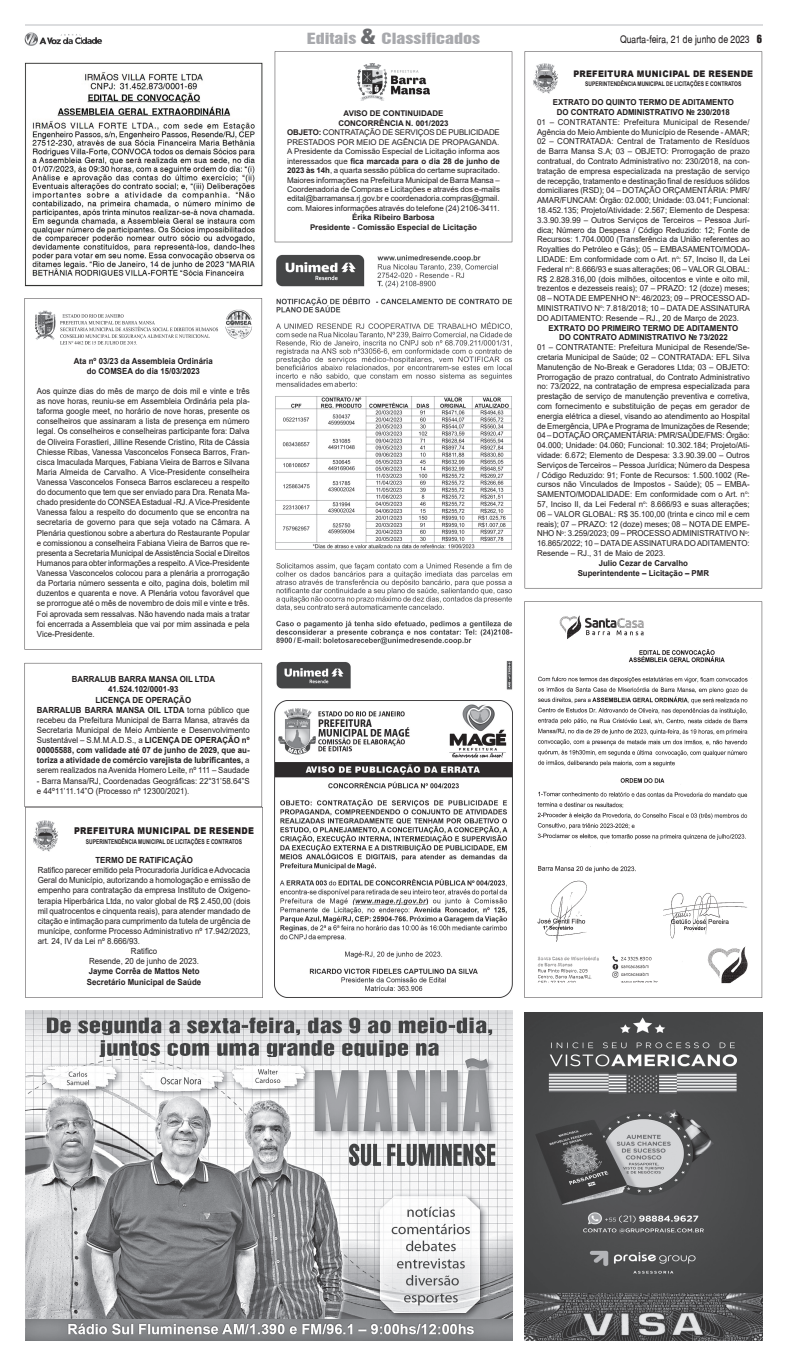
<style>
.page{position:relative;width:787px;height:1365px;background:#fff}
.page>*{position:absolute;margin:0;border:0;box-sizing:border-box;transform-origin:0 0}
.t1{font:14.09px "Swiss 921 BT Regular A";color:#a8a9ad;scale:1.3 1}
.t2{font:10.5px "Switzerland Narrow Plain";color:#231f20}
.t3{font:900 9.36px "Arial";letter-spacing:.035em;color:#231f20;scale:.87 1}
.t4{font:900 9.1px "Arial";letter-spacing:.035em;color:#231f20;scale:.9 1}
.t5{font:8.4px/10.2px "Arial";color:#231f20;text-align:justify;scale:.93 1}
.t6{font:700 8.4px/10.2px "Arial";color:#231f20;text-align:center;scale:.93 1}
.t7{font:8.14px/9.8px "Arial";color:#231f20;text-align:justify}
.t8{font:700 8.14px/9.8px "Arial";color:#231f20;text-align:center}
.t9{font:7.88px/9.5px "Arial";letter-spacing:-.005em;color:#231f20;text-align:center}
.t10{font:700 7.88px/9.5px "Arial";color:#231f20;text-align:center}
.t11{font:700 6.56px "Arial Narrow";color:#231f20;scale:.92 1}
.t12{font:700 6.39px "Arial Narrow";color:#231f20;scale:.96 1}
.s1{font-weight:400}
.s2{font-size:18.99px;color:#6c6d70}
.s3{font-family:"Switzerland Inserat"}
.s4{font-weight:700}
</style>
<div class="page">
<hr style="left:25px;top:24px;width:736px;height:2px;background:#dcdddf">
<img style="left:24px;top:32px;width:79px;height:14px">
<img style="left:275px;top:254px;width:238px;height:436px">
<img style="left:24px;top:62px;width:239px;height:225px">
<svg style="left:25px;top:298px;width:237px;height:351px"></svg>
<svg style="left:25px;top:663px;width:237px;height:143px"></svg>
<svg style="left:274px;top:51px;width:238px;height:191px"></svg>
<svg style="left:524px;top:51px;width:237px;height:537px"></svg>
<svg style="left:25px;top:807px;width:238px;height:190px"></svg>
<img style="left:274px;top:700px;width:238px;height:297px">
<svg style="left:524px;top:601px;width:237px;height:396px"></svg>
<img style="left:25px;top:1010px;width:487px;height:47px">
<img style="left:25px;top:1318px;width:487px;height:21px">
<img style="left:25px;top:1057px;width:487px;height:261px">
<img style="left:524px;top:1012px;width:237px;height:327px">
<p class="t6" style="left:74px;top:355px;width:151px">Ata nº 03/23 da Assembleia Ordinária do COMSEA do dia 15/03/2023</p>
<p class="t5" style="left:37px;top:386px;width:230px">Aos quinze dias do mês de março de dois mil e vinte e três as nove horas, reuniu-se em Assembleia Ordinária pela pla&shy;taforma google meet, no horário de nove horas, presente os conselheiros que assinaram a lista de presença em número legal. Os conselheiros e conselheiras participante fora: Dalva de Oliveira Forastieri, Jilline Resende Cristino, Rita de Cássia Chiesse Ribas, Vanessa Vasconcelos Fonseca Barros, Fran&shy;cisca Imaculada Marques, Fabiana Vieira de Barros e Silvana Maria Almeida de Carvalho. A Vice-Presidente conselheira Vanessa Vasconcelos Fonseca Barros esclareceu a respeito do documento que tem que ser enviado para Dra. Renata Ma&shy;chado presidente do CONSEA Estadual -RJ. A Vice-Presidente Vanessa falou a respeito do documento que se encontra na secretaria de governo para que seja votado na Câmara. A Plenária questionou sobre a abertura do Restaurante Popular e comissionou a conselheira Fabiana Vieira de Barros que re&shy;presenta a Secretaria Municipal de Assistência Social e Direitos Humanos para obter informações a respeito. A Vice-Presidente Vanessa Vasconcelos colocou para a plenária a prorrogação da Portaria número sessenta e oito, pagina dois, boletim mil duzentos e quarenta e nove. A Plenária votou favorável que se prorrogue até o mês de novembro de dois mil e vinte e três.<br>Foi aprovada sem ressalvas. Não havendo nada mais a tratar foi encerrada a Assembleia que vai por mim assinada e pela Vice-Presidente.</p>
<p class="t6" style="left:37px;top:674px;width:230px">BARRALUB BARRA MANSA OIL LTDA 41.524.102/0001-93<br>LICENÇA DE OPERAÇÃO<br>BARRALUB BARRA MANSA OIL LTDA <span class="s1">torna público que recebeu da Prefeitura Municipal de Barra Mansa, através da Secretaria Municipal de Meio Ambiente e Desenvolvimento Sustentável – S.M.M.A.D.S., a</span> LICENÇA DE OPERAÇÃO nº 00005588, com validade até 07 de junho de 2029, que au&shy;toriza a atividade de comércio varejista de lubrificantes, <span class="s1">a serem realizados na Avenida Homero Leite, nº 111 – Saudade</span></p>
<p class="t5" style="left:37px;top:775px;width:230px">- Barra Mansa/RJ, Coordenadas Geográficas: 22°31’58.64”S e 44º11’11.14”O (Processo nº 12300/2021).</p>
<p class="t3" style="left:74px;top:824px;width:208px">PREFEITURA MUNICIPAL DE RESENDE</p>
<p class="t11" style="left:86px;top:836px;width:171px">SUPERINTENDÊNCIA MUNICIPAL DE LICITAÇÕES E CONTRATOS</p>
<p class="t6" style="left:95px;top:855px;width:106px">TERMO DE RATIFICAÇÃO</p>
<p class="t5" style="left:38px;top:865px;width:230px">Ratifico parecer emitido pela Procuradoria Jurídica e Advocacia</p>
<p class="t5" style="left:38px;top:875px;width:230px">Geral do Município, autorizando a homologação e emissão de</p>
<p class="t5" style="left:38px;top:885px;width:230px">empenho para contratação da empresa Instituto de Oxigeno-</p>
<p class="t5" style="left:38px;top:895px;width:230px">terapia Hiperbárica Ltda, no valor global de R$ 2.450,00 (dois</p>
<p class="t5" style="left:38px;top:905px;width:230px">mil quatrocentos e cinquenta reais), para atender mandado de</p>
<p class="t5" style="left:38px;top:915px;width:230px">citação e intimação para cumprimento da tutela de urgência de</p>
<p class="t5" style="left:38px;top:925px;width:230px">munícipe, conforme Processo Administrativo nº 17.942/2023,</p>
<p class="t5" style="left:38px;top:935px;width:111px">art. 24, IV da Lei nº 8.666/93.</p>
<p class="t5" style="left:131px;top:946px;width:30px">Ratifico</p>
<p class="t5" style="left:89px;top:956px;width:120px">Resende, 20 de junho de 2023.</p>
<p class="t6" style="left:87px;top:966px;width:124px;text-align:left">Jayme Corrêa de Mattos Neto<br>Secretário Municipal de Saúde</p>
<h1 class="t1" style="left:307px;top:29px;width:135px">Editais <span class="s2">&amp;</span> Classificados</h1>
<p class="t2" style="left:619px;top:33px;width:144px">Quarta-feira, 21 de junho de 2023 <span class="s3">6</span></p>
<p class="t9" style="left:287px;top:109px;width:214px"><span class="s4">AVISO DE CONTINUIDADE<br>CONCORRÊNCIA N. 001/2023<br>OBJETO:</span> CONTRATAÇÃO DE SERVIÇOS DE PUBLICIDADE PRESTADOS POR MEIO DE AGÊNCIA DE PROPAGANDA.<br>A Presidente da Comissão Especial de Licitação informa aos interessados que <span class="s4">fica marcada para o dia 28 de junho de 2023 às 14h</span>, a quarta sessão pública do certame supracitado.<br>Maiores informações na Prefeitura Municipal de Barra Mansa – Coordenadoria de Compras e Licitações e através dos e-mails edital@barramansa.rj.gov.br e coordenadoria.compras@gmail. com. Maiores informações através do telefone (24) 2106-3411.</p>
<p class="t10" style="left:310px;top:213px;width:168px">Érika Ribeiro Barbosa<br>Presidente - Comissão Especial de Licitação</p>
<p class="t4" style="left:573px;top:67px;width:201px">PREFEITURA MUNICIPAL DE RESENDE</p>
<p class="t12" style="left:585px;top:79px;width:164px">SUPERINTENDÊNCIA MUNICIPAL DE LICITAÇÕES E CONTRATOS</p>
<p class="t8" style="left:552px;top:98px;width:182px">EXTRATO DO QUINTO TERMO DE ADITAMENTO<br>DO CONTRATO ADMINISTRATIVO № 230/2018</p>
<p class="t7" style="left:537px;top:117px;width:214px">01 – CONTRATANTE: Prefeitura Municipal de Resende/ Agência do Meio Ambiente do Município de Resende - AMAR; 02 – CONTRATADA: Central de Tratamento de Resíduos de Barra Mansa S.A; 03 – OBJETO: Prorrogação de prazo contratual, do Contrato Administrativo no: 230/2018, na con&shy;tratação de empresa especializada na prestação de serviço de recepção, tratamento e destinação final de resíduos sólidos domiciliares (RSD); 04 – DOTAÇÃO ORÇAMENTÁRIA: PMR/ AMAR/FUNCAM: Órgão: 02.000; Unidade: 03.041; Funcional:<br>18.452.135; Projeto/Atividade: 2.567; Elemento de Despesa:<br>3.3.90.39.99 – Outros Serviços de Terceiros – Pessoa Jurí&shy;dica; Número da Despesa / Código Reduzido: 12; Fonte de Recursos: 1.704.0000 (Transferência da União referentes ao Royalties do Petróleo e Gás); 05 – EMBASAMENTO/MODA-LIDADE: Em conformidade com o Art. n<sup>o</sup>: 57, Inciso II, da Lei Federal n<sup>o</sup>: 8.666/93 e suas alterações; 06 – VALOR GLOBAL:<br>R$ 2.828.316,00 (dois milhões, oitocentos e vinte e oito mil, trezentos e dezesseis reais); 07 – PRAZO: 12 (doze) meses; 08 – NOTA DE EMPENHO N<sup>o</sup>: 46/2023; 09 – PROCESSO AD-MINISTRATIVO N<sup>o</sup>: 7.818/2018; 10 – DATA DE ASSINATURA DO ADITAMENTO: Resende – RJ., 20 de Março de 2023.</p>
<p class="t8" style="left:548px;top:323px;width:191px">EXTRATO DO PRIMEIRO TERMO DE ADITAMENTO<br>DO CONTRATO ADMINISTRATIVO № 73/2022</p>
<p class="t7" style="left:537px;top:342px;width:214px">01 – CONTRATANTE: Prefeitura Municipal de Resende/Se&shy;cretaria Municipal de Saúde; 02 – CONTRATADA: EFL Silva Manutenção de No-Break e Geradores Ltda; 03 – OBJETO:<br>Prorrogação de prazo contratual, do Contrato Administrativo no: 73/2022, na contratação de empresa especializada para prestação de serviço de manutenção preventiva e corretiva, com fornecimento e substituição de peças em gerador de energia elétrica a diesel, visando ao atendimento ao Hospital de Emergência, UPA e Programa de Imunizações de Resende; 04 – DOTAÇÃO ORÇAMENTÁRIA: PMR/SAÚDE/FMS: Órgão:<br>04.000; Unidade: 04.060; Funcional: 10.302.184; Projeto/Ati&shy;vidade: 6.672; Elemento de Despesa: 3.3.90.39.00 – Outros Serviços de Terceiros – Pessoa Jurídica; Número da Despesa / Código Reduzido: 91; Fonte de Recursos: 1.500.1002 (Re&shy;cursos não Vinculados de Impostos - Saúde); 05 – EMBA-SAMENTO/MODALIDADE: Em conformidade com o Art. n<sup>o</sup>:<br>57, Inciso II, da Lei Federal n<sup>o</sup>: 8.666/93 e suas alterações; 06 – VALOR GLOBAL: R$ 35.100,00 (trinta e cinco mil e cem reais); 07 – PRAZO: 12 (doze) meses; 08 – NOTA DE EMPE-NHO N<sup>o</sup>: 3.259/2023; 09 – PROCESSO ADMINISTRATIVO N<sup>o</sup>:<br>16.865/2022; 10 – DATA DE ASSINATURA DO ADITAMENTO:<br>Resende – RJ., 31 de Maio de 2023.</p>
<p class="t8" style="left:577px;top:558px;width:133px">Julio Cezar de Carvalho<br>Superintendente – Licitação – PMR</p>
</div>
